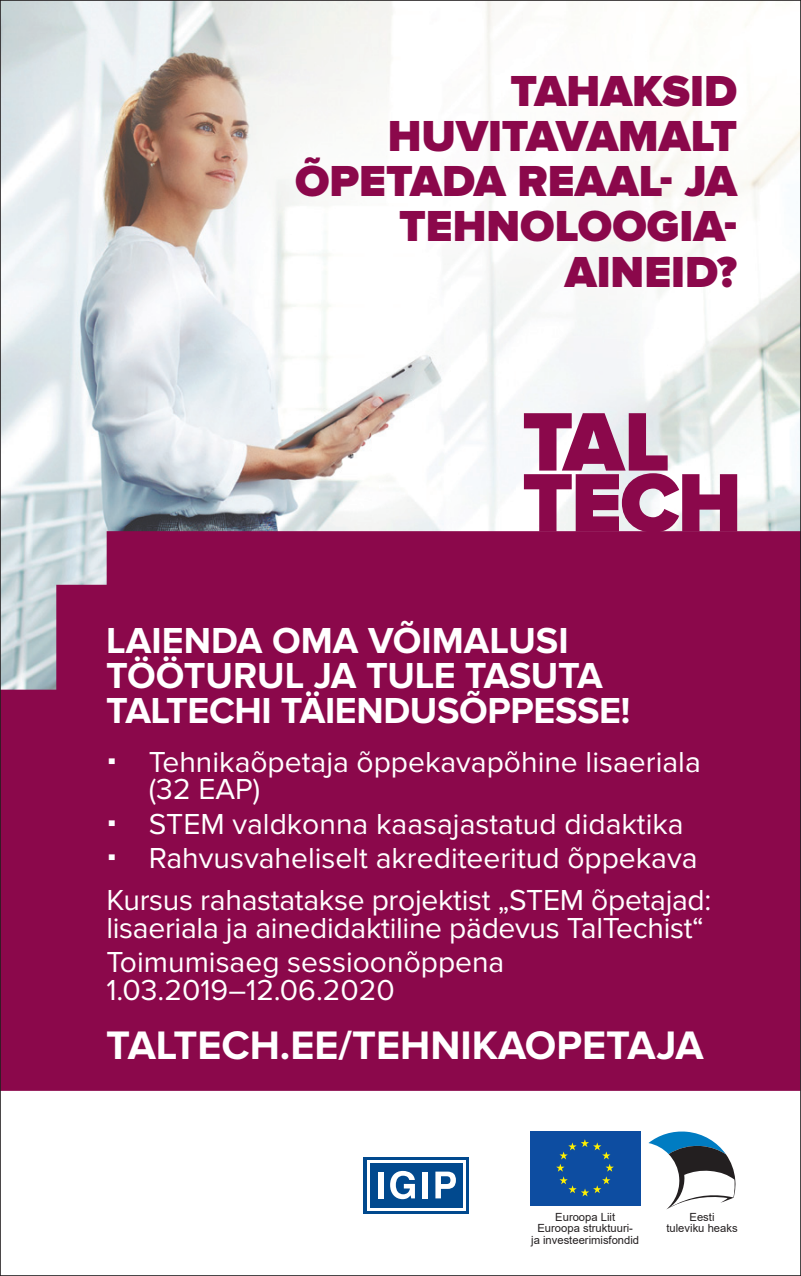
<style>
.page{position:relative;width:801px;height:1276px;background:#fff}
.page>*{position:absolute;margin:0;border:0;box-sizing:border-box;transform-origin:0 0}
.t1{font:900 45px/45px "Proxima Nova";color:#8b084b;text-align:right}
.t2{font:700 41.25px "Proxima Nova";color:#fff}
.t3{font:700 37.5px/35px "Proxima Nova";letter-spacing:-.01em;color:#fff}
.t4{font:30px/27.5px "Proxima Nova";color:#fff}
.t5{font:11.25px/11.5px "Arial";color:#231f20;text-align:center}
</style>
<div class="page">
<img style="left:2px;top:2px;width:797px;height:529px">
<div style="left:224px;top:4px;width:577px;height:352px;background:#fff"></div>
<div style="left:2px;top:531px;width:797px;height:560px;background:#8b084b"></div>
<svg style="left:524px;top:413px;width:213px;height:119px"></svg>
<div style="left:530px;top:1131px;width:110px;height:74px;background:#0d4da1"></div>
<svg style="left:556px;top:1139px;width:58px;height:57px"></svg>
<svg style="left:648px;top:1131px;width:88px;height:78px"></svg>
<div style="left:364px;top:1157px;width:105px;height:57px;background:#01498e"></div>
<div style="left:367px;top:1160px;width:98px;height:51px;background:linear-gradient(to right,#fff,#fff)"></div>
<div style="left:370px;top:1163px;width:92px;height:44px;background:#01498e"></div>
<div style="left:378px;top:1171px;width:6px;height:27px;background:#fff"></div>
<svg style="left:390px;top:1171px;width:25px;height:28px"></svg>
<div style="left:422px;top:1171px;width:6px;height:27px;background:#fff"></div>
<svg style="left:435px;top:1171px;width:21px;height:27px"></svg>
<svg style="left:109px;top:757px;width:6px;height:6px"></svg>
<svg style="left:109px;top:820px;width:6px;height:6px"></svg>
<svg style="left:109px;top:854px;width:6px;height:6px"></svg>
<h1 class="t1" style="left:295px;top:70px;width:444px">TAHAKSID<br>HUVITAVAMALT<br>ÕPETADA REAAL- JA<br>TEHNOLOOGIA-<br>AINEID?</h1>
<p class="t3" style="left:106px;top:624px;width:525px">LAIENDA OMA VÕIMALUSI<br>TÖÖTURUL JA TULE TASUTA<br>TALTECHI TÄIENDUSÕPPESSE!</p>
<p class="t4" style="left:149px;top:748px;width:553px">Tehnikaõpetaja õppekavapõhine lisaeriala (32 EAP)</p>
<p class="t4" style="left:149px;top:807px;width:550px;line-height:34.5px">STEM valdkonna kaasajastatud didaktika<br>Rahvusvaheliselt akrediteeritud õppekava</p>
<p class="t4" style="left:106px;top:887px;width:607px">Kursus rahastatakse projektist „STEM õpetajad: lisaeriala ja ainedidaktiline pädevus TalTechist“</p>
<p class="t4" style="left:106px;top:949px;width:399px">Toimumisaeg sessioonõppena<br>1.03.2019–12.06.2020</p>
<h2 class="t2" style="left:106px;top:1021px;width:599px">TALTECH.EE/TEHNIKAOPETAJA</h2>
<p class="t5" style="left:531px;top:1210px;width:109px">Euroopa Liit<br>Euroopa struktuuri-<br>ja investeerimisfondid</p>
<p class="t5" style="left:666px;top:1210px;width:73px">Eesti<br>tuleviku heaks</p>
</div>
